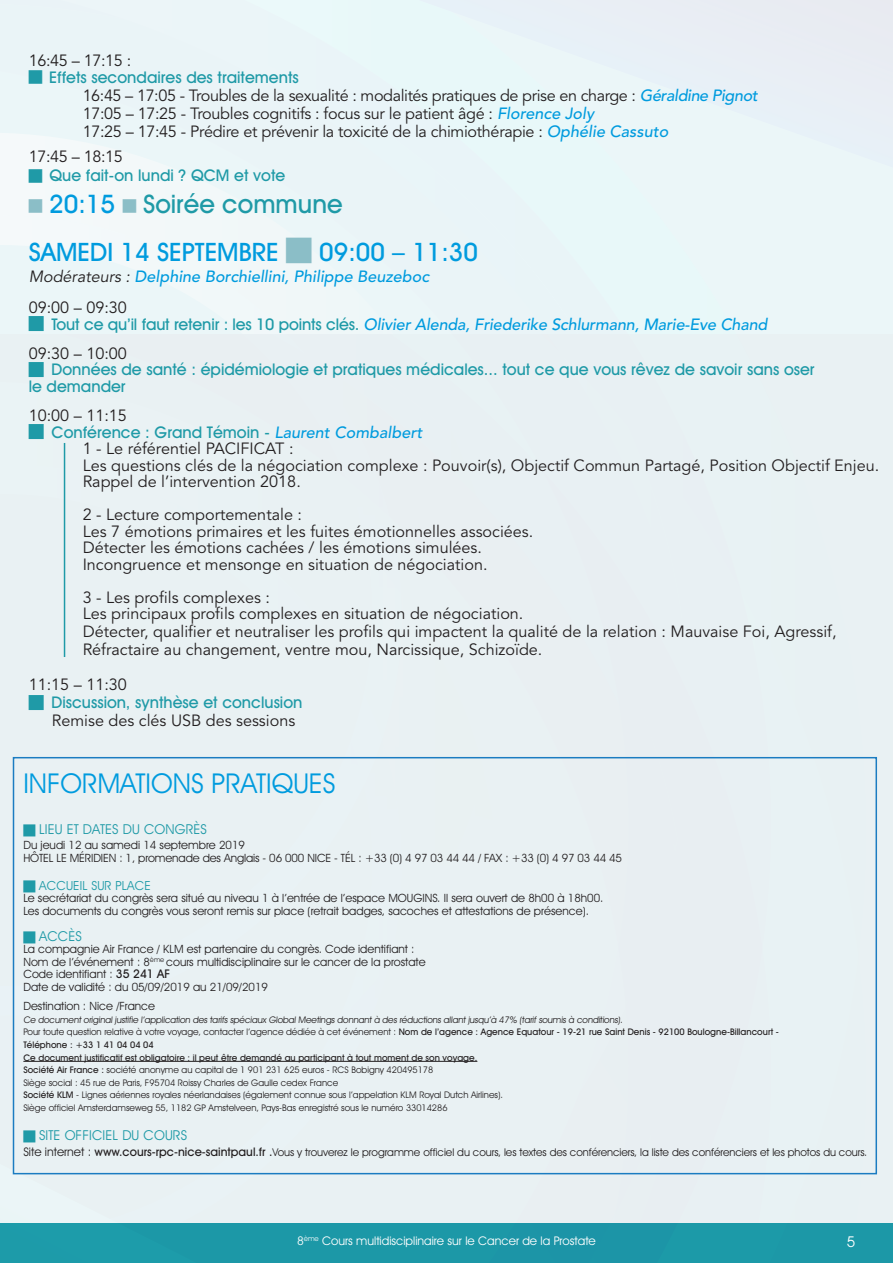
<style>
.page{position:relative;width:893px;height:1263px;background:#fff}
.page>*{position:absolute;margin:0;border:0;box-sizing:border-box;transform-origin:0 0}
.t1{font:27.45px "Avant Garde IT Cby BT";color:#009bde}
.t2{font:500 25.65px "Avant Garde IT Cby BT";color:#1f9aa7}
.t3{font:500 25.5px "Avant Garde IT Cby BT";color:#009bde}
.t4{font:16.2px/18px "Avenir";color:#231f20}
.t5{font:500 16.2px/16.5px "Avant Garde IT Cby BT";color:#1f9aa7}
.t6{font:italic 500 16.2px "Avenir";letter-spacing:-.01em;color:#009bde}
.t7{font:16.2px "Avenir";letter-spacing:-.02em;color:#231f20}
.t8{font:16.2px "Avenir";letter-spacing:-.025em;color:#231f20}
.t9{font:15px "Avant Garde IT Cby BT";color:#fff}
.t10{font:13.8px "Avant Garde IT Cby BT";letter-spacing:.01em;color:#1f9aa7}
.t11{font:12.6px "Avant Garde IT Cby BT";letter-spacing:.01em;color:#1f9aa7}
.t12{font:12px "Avant Garde IT Cby BT";color:#fff}
.t13{font:11.4px/12.6px "Avant Garde IT Cby BT";color:#231f20}
.t14{font:10.8px "Avant Garde IT Cby BT";letter-spacing:-.005em;color:#231f20}
.t15{font:9.15px "Avant Garde IT Cby BT";color:#231f20}
.t16{font:500 9.15px/12.6px "Avant Garde IT Cby BT";color:#231f20}
.s1{font-weight:500;font-style:italic;color:#009bde}
.s2{color:#009bde}
.s3{font-weight:400;color:#231f20}
.s4{font-family:"Avant Garde IT Cby BT";font-style:normal;color:#1f9aa7}
.s5{font-family:"Avenir";font-style:italic;color:#009bde}
.s6{font-weight:500;font-size:12px}
.s7{font-weight:400}
.s8{font-weight:500}
.s9{font-size:12px}
</style>
<div class="page">
<div style="left:0;top:4px;width:689px;height:331px;background:#eaf5f8"></div>
<svg style="left:0;top:133px;width:499px;height:202px"></svg>
<div style="left:0;top:216px;width:402px;height:119px;background:#f1f7f8"></div>
<div style="left:0;top:245px;width:372px;height:90px;background:#ebf6f8"></div>
<div style="left:0;top:335px;width:893px;height:888px;background:#e9f1f3"></div>
<svg style="left:358px;top:0;width:535px;height:173px;background:#e8f3f6"></svg>
<hr style="left:23px;top:1061px;width:454px;height:1px;background:#231f20">
<div style="left:0;top:1223px;width:893px;height:40px;background:#1f9aa7"></div>
<div style="left:13px;top:757px;width:864px;height:417px;border:2px solid #1b7cc1"></div>
<hr style="left:64px;top:443px;width:1px;height:214px;background:#1f9aa7">
<svg style="left:23px;top:824px;width:12px;height:13px"></svg>
<svg style="left:23px;top:880px;width:12px;height:12px"></svg>
<svg style="left:23px;top:931px;width:12px;height:12px"></svg>
<svg style="left:23px;top:1130px;width:12px;height:12px"></svg>
<svg style="left:29px;top:71px;width:13px;height:13px"></svg>
<svg style="left:29px;top:169px;width:13px;height:14px"></svg>
<svg style="left:29px;top:199px;width:13px;height:14px"></svg>
<svg style="left:123px;top:199px;width:13px;height:14px"></svg>
<svg style="left:286px;top:237px;width:26px;height:26px"></svg>
<svg style="left:29px;top:316px;width:15px;height:15px"></svg>
<svg style="left:29px;top:362px;width:15px;height:15px"></svg>
<svg style="left:29px;top:424px;width:15px;height:15px"></svg>
<svg style="left:29px;top:694px;width:15px;height:16px"></svg>
<p class="t4" style="left:29px;top:52px;width:104px">16:45 – 17:15 :</p>
<p class="t5" style="left:49px;top:69px;width:251px">Effets secondaires des traitements</p>
<p class="t8" style="left:83px;top:86px;width:677px">16:45 – 17:05 - Troubles de la sexualité : modalités pratiques de prise en charge : <span class="s1">Géraldine Pignot</span></p>
<p class="t7" style="left:83px;top:104px;width:513px">17:05 – 17:25 - Troubles cognitifs : focus sur le patient âgé : <span class="s1">Florence Joly</span></p>
<p class="t7" style="left:83px;top:122px;width:587px">17:25 – 17:45 - Prédire et prévenir la toxicité de la chimiothérapie : <span class="s1">Ophélie Cassuto</span></p>
<p class="t4" style="left:29px;top:148px;width:96px">17:45 – 18:15</p>
<p class="t5" style="left:50px;top:167px;width:237px">Que fait-on lundi ? QCM et vote</p>
<p class="t2" style="left:49px;top:188px;width:295px"><span class="s2">20:15</span> Soirée commune</p>
<p class="t3" style="left:29px;top:236px;width:252px">SAMEDI 14 SEPTEMBRE</p>
<p class="t3" style="left:319px;top:236px;width:160px">09:00 – 11:30</p>
<p class="t6" style="left:29px;top:267px;width:402px"><span class="s3">Modérateurs :</span> Delphine Borchiellini, Philippe Beuzeboc</p>
<p class="t4" style="left:29px;top:299px;width:100px">09:00 – 09:30</p>
<p class="t6" style="left:52px;top:315px;width:717px"><span class="s4">Tout ce qu’il faut retenir : les 10 points clés.</span> Olivier Alenda, Friederike Schlurmann, Marie-Eve Chand</p>
<p class="t4" style="left:29px;top:345px;width:100px">09:30 – 10:00</p>
<p class="t5" style="left:29px;top:361px;width:787px;text-indent:23px">Données de santé : épidémiologie et pratiques médicales... tout ce que vous rêvez de savoir sans oser le demander</p>
<p class="t4" style="left:29px;top:407px;width:100px">10:00 – 11:15</p>
<p class="t5" style="left:52px;top:423px;width:372px">Conférence : Grand Témoin - <span class="s5">Laurent Combalbert</span></p>
<p class="t4" style="left:83px;top:440px;width:212px">1 - Le référentiel PACIFICAT :</p>
<p class="t4" style="left:83px;top:457px;width:798px">Les questions clés de la négociation complexe : Pouvoir(s), Objectif Commun Partagé, Position Objectif Enjeu.</p>
<p class="t4" style="left:83px;top:473px;width:220px">Rappel de l’intervention 2018.</p>
<p class="t4" style="left:83px;top:506px;width:221px">2 - Lecture comportementale :</p>
<p class="t4" style="left:83px;top:523px;width:452px">Les 7 émotions primaires et les fuites émotionnelles associées.</p>
<p class="t4" style="left:83px;top:539px;width:401px">Détecter les émotions cachées / les émotions simulées.</p>
<p class="t4" style="left:83px;top:556px;width:406px">Incongruence et mensonge en situation de négociation.</p>
<p class="t4" style="left:83px;top:589px;width:189px">3 - Les profils complexes :</p>
<p class="t4" style="left:83px;top:605px;width:442px">Les principaux profils complexes en situation de négociation.</p>
<p class="t4" style="left:83px;top:623px;width:755px">Détecter, qualifier et neutraliser les profils qui impactent la qualité de la relation : Mauvaise Foi, Agressif,<br>Réfractaire au changement, ventre mou, Narcissique, Schizoïde.</p>
<p class="t4" style="left:29px;top:676px;width:100px">11:15 – 11:30</p>
<p class="t5" style="left:52px;top:694px;width:252px">Discussion, synthèse et conclusion</p>
<p class="t4" style="left:52px;top:712px;width:245px">Remise des clés USB des sessions</p>
<p class="t1" style="left:23px;top:766px;width:314px">INFORMATIONS PRATIQUES</p>
<p class="t10" style="left:39px;top:821px;width:169px">LIEU ET DATES DU CONGRÈS</p>
<p class="t13" style="left:23px;top:839px;width:223px">Du jeudi 12 au samedi 14 septembre 2019</p>
<p class="t13" style="left:23px;top:851px;width:600px">HÔTEL LE MÉRIDIEN : 1, promenade des Anglais - 06 000 NICE - TÉL : +33 (0) 4 97 03 44 44 / FAX : +33 (0) 4 97 03 44 45</p>
<p class="t11" style="left:39px;top:878px;width:113px">ACCUEIL SUR PLACE</p>
<p class="t13" style="left:23px;top:892px;width:581px">Le secrétariat du congrès sera situé au niveau 1 à l’entrée de l’espace MOUGINS. Il sera ouvert de 8h00 à 18h00.<br>Les documents du congrès vous seront remis sur place (retrait badges, sacoches et attestations de présence).</p>
<p class="t10" style="left:39px;top:927px;width:44px">ACCÈS</p>
<p class="t13" style="left:23px;top:943px;width:393px">La compagnie Air France / KLM est partenaire du congrès. Code identifiant :</p>
<p class="t13" style="left:23px;top:955px;width:404px">Nom de l’événement : 8<sup>ème</sup> cours multidisciplinaire sur le cancer de la prostate</p>
<p class="t13" style="left:23px;top:968px;width:148px">Code identifiant : <span class="s6">35 241 AF</span></p>
<p class="t13" style="left:23px;top:980px;width:246px">Date de validité : du 05/09/2019 au 21/09/2019</p>
<p class="t13" style="left:23px;top:1000px;width:133px">Destination : Nice /France</p>
<p class="t15" style="left:23px;top:1014px;width:602px">Ce document original justifie l’application des tarifs spéciaux Global Meetings donnant à des réductions allant jusqu’à 47% (tarif soumis à conditions).</p>
<p class="t16" style="left:23px;top:1026px;width:757px"><span class="s7">Pour toute question relative à votre voyage, contacter l’agence dédiée à cet événement :</span> Nom de l’agence : Agence Equatour - 19-21 rue Saint Denis - 92100 Boulogne-Billancourt -<br>Téléphone : +33 1 41 04 04 04</p>
<p class="t16" style="left:23px;top:1051px;width:455px">Ce document justificatif est obligatoire : il peut être demandé au participant à tout moment de son voyage.</p>
<p class="t15" style="left:23px;top:1064px;width:411px"><span class="s8">Société Air France :</span> société anonyme au capital de 1 901 231 625 euros - RCS Bobigny 420495178</p>
<p class="t15" style="left:23px;top:1077px;width:316px">Siège social : 45 rue de Paris, F95704 Roissy Charles de Gaulle cedex France</p>
<p class="t15" style="left:23px;top:1089px;width:481px"><span class="s8">Société KLM</span> - Lignes aériennes royales néerlandaises (également connue sous l’appelation KLM Royal Dutch Airlines).</p>
<p class="t15" style="left:23px;top:1102px;width:426px">Siège officiel Amsterdamseweg 55, 1182 GP Amstelveen, Pays-Bas enregistré sous le numéro 33014286</p>
<p class="t10" style="left:39px;top:1126px;width:150px">SITE OFFICIEL DU COURS</p>
<p class="t14" style="left:23px;top:1146px;width:845px"><span class="s9">Site internet :</span> <span class="s6">www.cours-rpc-nice-saintpaul.fr .</span>Vous y trouverez le programme officiel du cours, les textes des conférenciers, la liste des conférenciers et les photos du cours.</p>
<p class="t12" style="left:297px;top:1233px;width:300px">8<sup>ème</sup> Cours multidisciplinaire sur le Cancer de la Prostate</p>
<p class="t9" style="left:847px;top:1233px;width:10px">5</p>
</div>
